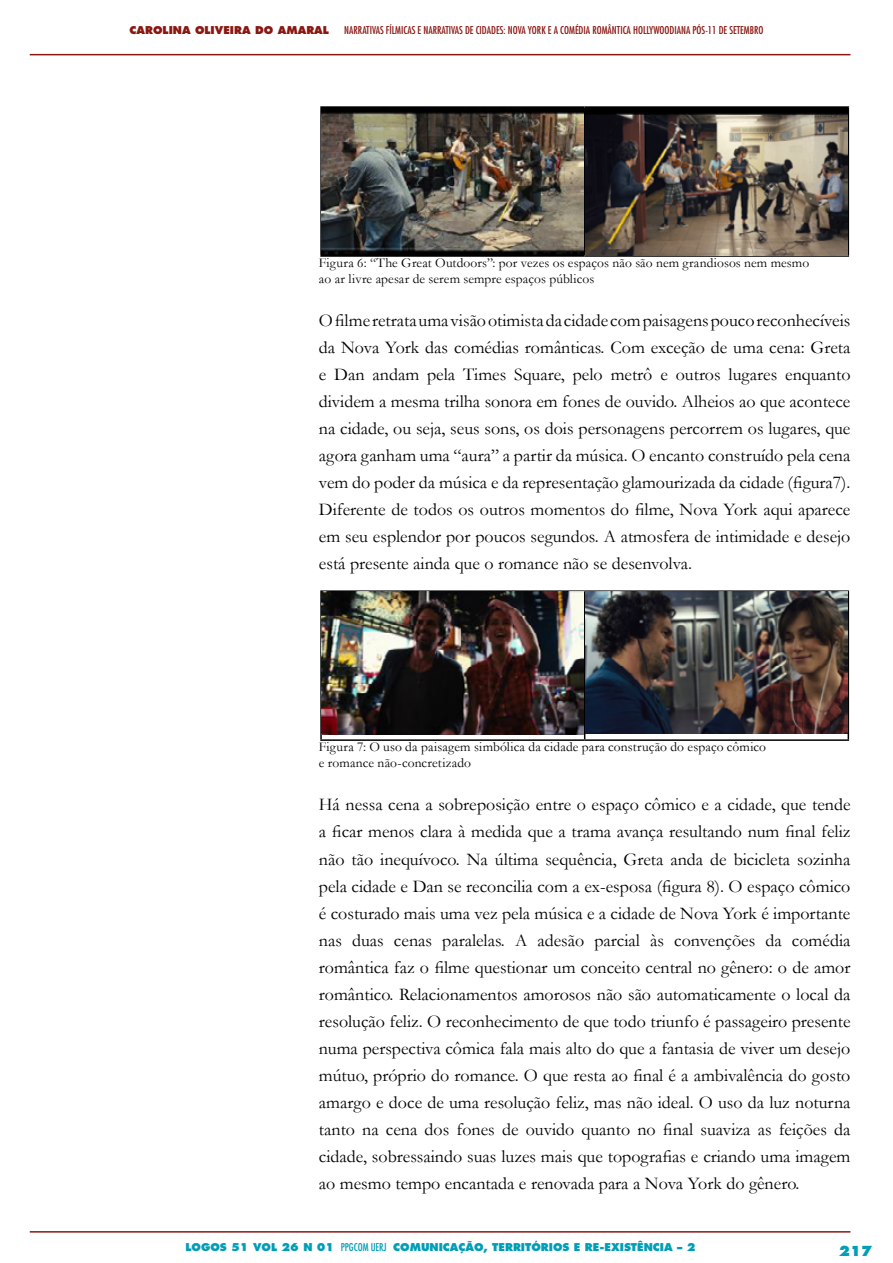
<style>
.page{position:relative;width:893px;height:1263px;background:#fff}
.page>*{position:absolute;margin:0;border:0;box-sizing:border-box;transform-origin:0 0}
.t1{font:18px/27px "Garamond";color:#000;text-align:justify}
.t2{font:13.5px/16.2px "Garamond";letter-spacing:.01em;color:#000}
.t3{font:800 13.5px "Futura Std";color:#009eb7}
.t4{font:condensed 10.5px "Futura Std";color:#8b1711}
.t5{font:800 10.5px "Futura Std";color:#009eb7}
.t6{font:800 10.5px "Futura Std";color:#8b1711}
.s1{font-weight:400;font-stretch:condensed}
</style>
<div class="page">
<hr style="left:30px;top:54px;width:820px;height:1px;background:#8b1711">
<hr style="left:30px;top:1231px;width:820px;height:1px;background:#8b1711">
<hr style="left:320px;top:106px;width:265px;height:2px;background:#000">
<hr style="left:320px;top:108px;width:2px;height:147px;background:#000">
<hr style="left:585px;top:106px;width:264px;height:2px;background:#000">
<hr style="left:848px;top:108px;width:1px;height:147px;background:#000">
<hr style="left:320px;top:255px;width:265px;height:2px;background:#000">
<hr style="left:585px;top:255px;width:264px;height:2px;background:#000">
<img style="left:322px;top:108px;width:526px;height:147px">
<hr style="left:320px;top:590px;width:265px;height:2px;background:#000">
<hr style="left:320px;top:592px;width:2px;height:147px;background:#000">
<hr style="left:585px;top:590px;width:264px;height:2px;background:#000">
<hr style="left:584px;top:592px;width:1px;height:147px;background:#000">
<hr style="left:848px;top:592px;width:1px;height:147px;background:#000">
<hr style="left:320px;top:739px;width:265px;height:2px;background:#000">
<hr style="left:585px;top:739px;width:264px;height:2px;background:#000">
<img style="left:322px;top:592px;width:526px;height:142px">
<p class="t6" style="left:130px;top:23px;width:201px">CAROLINA OLIVEIRA DO AMARAL</p>
<p class="t4" style="left:344px;top:24px;width:421px">NARRATIVAS FÍLMICAS E NARRATIVAS DE CIDADES: NOVA YORK E A COMÉDIA ROMÂNTICA HOLLYWOODIANA PÓS-11 DE SETEMBRO</p>
<p class="t2" style="left:319px;top:254px;width:492px">Figura 6: “The Great Outdoors”: por vezes os espaços não são nem grandiosos nem mesmo ao ar livre apesar de serem sempre espaços públicos</p>
<p class="t1" style="left:319px;top:307px;width:533px">O filme retrata uma visão otimista da cidade com paisagens pouco reconhecíveis da Nova York das comédias românticas. Com exceção de uma cena: Greta e Dan andam pela Times Square, pelo metrô e outros lugares enquanto dividem a mesma trilha sonora em fones de ouvido. Alheios ao que acontece na cidade, ou seja, seus sons, os dois personagens percorrem os lugares, que agora ganham uma “aura” a partir da música. O encanto construído pela cena vem do poder da música e da representação glamourizada da cidade (figura7).<br>Diferente de todos os outros momentos do filme, Nova York aqui aparece em seu esplendor por poucos segundos. A atmosfera de intimidade e desejo está presente ainda que o romance não se desenvolva.</p>
<p class="t2" style="left:319px;top:738px;width:449px">Figura 7: O uso da paisagem simbólica da cidade para construção do espaço cômico e romance não-concretizado</p>
<p class="t1" style="left:319px;top:791px;width:533px">Há nessa cena a sobreposição entre o espaço cômico e a cidade, que tende a ficar menos clara à medida que a trama avança resultando num final feliz não tão inequívoco. Na última sequência, Greta anda de bicicleta sozinha pela cidade e Dan se reconcilia com a ex-esposa (figura 8). O espaço cômico é costurado mais uma vez pela música e a cidade de Nova York é importante nas duas cenas paralelas. A adesão parcial às convenções da comédia romântica faz o filme questionar um conceito central no gênero: o de amor romântico. Relacionamentos amorosos não são automaticamente o local da resolução feliz. O reconhecimento de que todo triunfo é passageiro presente numa perspectiva cômica fala mais alto do que a fantasia de viver um desejo mútuo, próprio do romance. O que resta ao final é a ambivalência do gosto amargo e doce de uma resolução feliz, mas não ideal. O uso da luz noturna tanto na cena dos fones de ouvido quanto no final suaviza as feições da cidade, sobressaindo suas luzes mais que topografias e criando uma imagem ao mesmo tempo encantada e renovada para a Nova York do gênero.</p>
<p class="t5" style="left:185px;top:1240px;width:511px">LOGOS 51 VOL 26 N 01 <span class="s1">PPGCOM UERJ</span> COMUNICAÇÃO, TERRITÓRIOS E RE-EXISTÊNCIA – 2</p>
<p class="t3" style="left:839px;top:1242px;width:35px">217</p>
</div>
